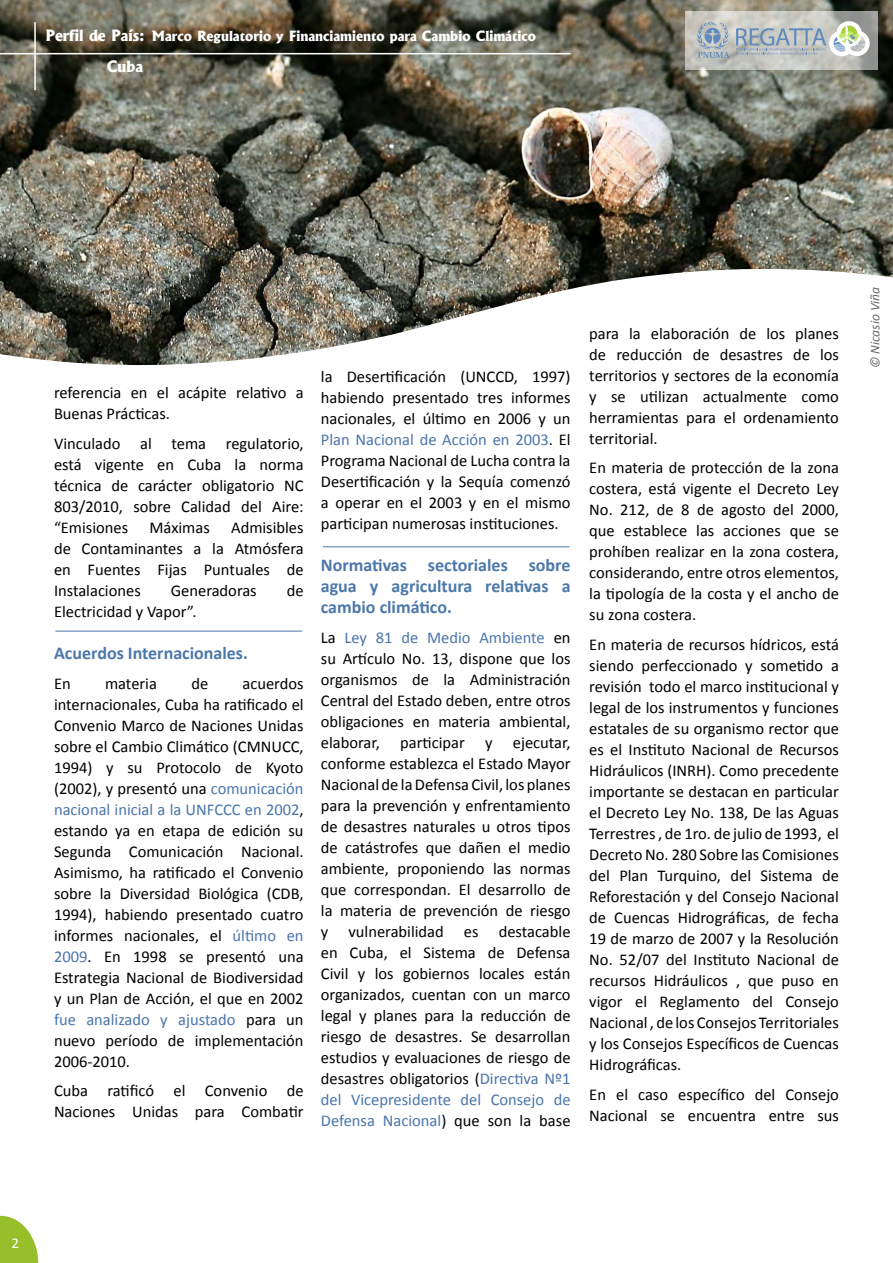
<style>
.page{position:relative;width:893px;height:1263px;background:#fff}
.page>*{position:absolute;margin:0;border:0;box-sizing:border-box;transform-origin:0 0}
.t1{font:700 18px/21px "Calibri";color:#4b77aa;text-align:justify}
.t2{font:16.5px/21px "Calibri";color:#000;text-align:justify}
.t3{font:800 15px "Albertus";color:#fff}
.t4{font:15px "Calibri";color:#fff}
.t5{font:800 13.5px "Albertus";color:#fff}
.t6{font:italic 13.5px "Calibri";color:#696a6b}
.s1{font-size:15px}
.s2{color:#4a75ab}
</style>
<div class="page">
<img style="left:0;top:0;width:893px;height:366px">
<svg style="left:685px;top:11px;width:192px;height:58px;background:#bfbfb8"></svg>
<hr style="left:56px;top:631px;width:246px;height:1px;background:#4a75ab">
<hr style="left:323px;top:546px;width:246px;height:1px;background:#4a75ab">
<svg style="left:0;top:1216px;width:38px;height:47px"></svg>
<svg style="left:697px;top:22px;width:32px;height:36px"></svg>
<svg style="left:736px;top:21px;width:134px;height:35px;background:#bcc5c3"></svg>
<hr style="left:34px;top:22px;width:2px;height:68px;background:#fff">
<hr style="left:0;top:53px;width:571px;height:1px;background:#fff">
<p class="t5" style="left:45px;top:27px;width:492px"><span class="s1">Perfil de País:</span> Marco Regulatorio y Financiamiento para Cambio Climático</p>
<p class="t3" style="left:107px;top:57px;width:38px">Cuba</p>
<p class="t2" style="left:54px;top:382px;width:251px">referencia en el acápite relativo a<br>Buenas Prácticas.</p>
<p class="t2" style="left:54px;top:433px;width:251px">Vinculado al tema regulatorio, está vigente en Cuba la norma técnica de carácter obligatorio NC 803/2010, sobre Calidad del Aire: “Emisiones</p>
<p class="t2" style="left:149px;top:517px;width:62px">Máximas</p>
<p class="t2" style="left:54px;top:517px;width:251px;text-indent:177px">Admisibles de Contaminantes a la Atmósfera en Fuentes Fijas Puntuales de Instalaciones</p>
<p class="t2" style="left:171px;top:580px;width:87px">Generadoras</p>
<p class="t2" style="left:287px;top:580px;width:18px">de</p>
<p class="t2" style="left:54px;top:601px;width:144px">Electricidad y Vapor”.</p>
<p class="t1" style="left:54px;top:643px;width:195px">Acuerdos Internacionales.</p>
<p class="t2" style="left:54px;top:673px;width:18px">En</p>
<p class="t2" style="left:105px;top:673px;width:53px">materia</p>
<p class="t2" style="left:191px;top:673px;width:18px">de</p>
<p class="t2" style="left:54px;top:673px;width:251px;text-indent:189px">acuerdos internacionales, Cuba ha ratificado el Convenio Marco de Naciones Unidas sobre el Cambio Climático (CMNUCC, 1994) y su Protocolo de Kyoto (2002), y presentó una <span class="s2">comunicación nacional inicial a la UNFCCC en 2002</span>, estando ya en etapa de edición su Segunda Comunicación Nacional.<br>Asimismo, ha ratificado el Convenio sobre la Diversidad Biológica (CDB, 1994), habiendo presentado cuatro informes nacionales, el <span class="s2">último en 2009</span>. En 1998 se presentó una Estrategia Nacional de Biodiversidad y un Plan de Acción, el que en 2002 <span class="s2">fue analizado y ajustado</span> para un nuevo período de implementación 2006-2010.</p>
<p class="t2" style="left:54px;top:1080px;width:251px">Cuba ratificó el Convenio de<br>Naciones Unidas para Combatir</p>
<p class="t2" style="left:321px;top:366px;width:251px">la Desertificación (UNCCD, 1997) habiendo presentado tres informes nacionales, el último en 2006 y un <span class="s2">Plan Nacional de Acción en 2003</span>. El Programa Nacional de Lucha contra la Desertificación y la Sequía comenzó a operar en el 2003 y en el mismo participan numerosas instituciones.</p>
<p class="t1" style="left:321px;top:555px;width:251px">Normativas sectoriales sobre agua y agricultura relativas a cambio climático.</p>
<p class="t2" style="left:321px;top:627px;width:251px">La <span class="s2">Ley 81 de Medio Ambiente</span> en su Artículo No. 13, dispone que los organismos de la Administración Central del Estado deben, entre otros obligaciones en materia ambiental, elaborar, participar y ejecutar, conforme establezca el Estado Mayor Nacional de la Defensa Civil, los planes para la prevención y enfrentamiento de desastres naturales u otros tipos de catástrofes que dañen el medio ambiente, proponiendo las normas que correspondan. El desarrollo de la materia de prevención de riesgo y vulnerabilidad es destacable en Cuba, el Sistema de Defensa Civil y los gobiernos locales está n organizados, cuentan con un marco legal y planes para la reducción de riesgo de desastres. Se desarrollan estudios y evaluaciones de riesgo de desastres obligatorios (<span class="s2">Directiva Nº1 del Vicepresidente del Consejo de Defensa Nacional</span>) que son la base</p>
<p class="t2" style="left:589px;top:323px;width:251px">para la elaboración de los planes de reducción de desastres de los territorios y sectores de la economía y se utilizan actualmente como herramientas para el ordenamiento territorial.</p>
<p class="t2" style="left:589px;top:457px;width:251px">En materia de protección de la zona costera, está vigente el Decreto Ley No. 212, de 8 de agosto del 2000, que establece las acciones que se prohíben realizar en la zona costera, considerando, entre otros elementos, la tipología de la costa y el ancho de su zona costera.</p>
<p class="t2" style="left:589px;top:634px;width:251px">En materia de recursos hídricos, está siendo perfeccionado y sometido a revisión todo el marco institucional y legal de los instrumentos y funciones estatales de su organismo rector que es el Instituto Nacional de Recursos Hidráulicos (INRH). Como precedente importante se destacan en particular el Decreto Ley No. 138, De las Aguas Terrestres , de 1ro. de julio de 1993, el Decreto No. 280 Sobre las Comisiones del Plan Turquino, del Sistema de Reforestación y del Consejo Nacional de Cuencas Hidrográficas, de fecha 19 de marzo de 2007 y la Resolución No. 52/07 del Instituto Nacional de recursos Hidráulicos , que puso en vigor el Reglamento del Consejo Nacional , de los Consejos Territoriales y los Consejos Específicos de Cuencas Hidrográficas.</p>
<p class="t2" style="left:589px;top:1084px;width:251px">En el caso específico del Consejo<br>Nacional se encuentra entre sus</p>
<p class="t6" style="left:866px;top:368px;width:83px;rotate:-90deg">© Nicasio Viña</p>
<p class="t4" style="left:11px;top:1233px;width:9px">2</p>
</div>
